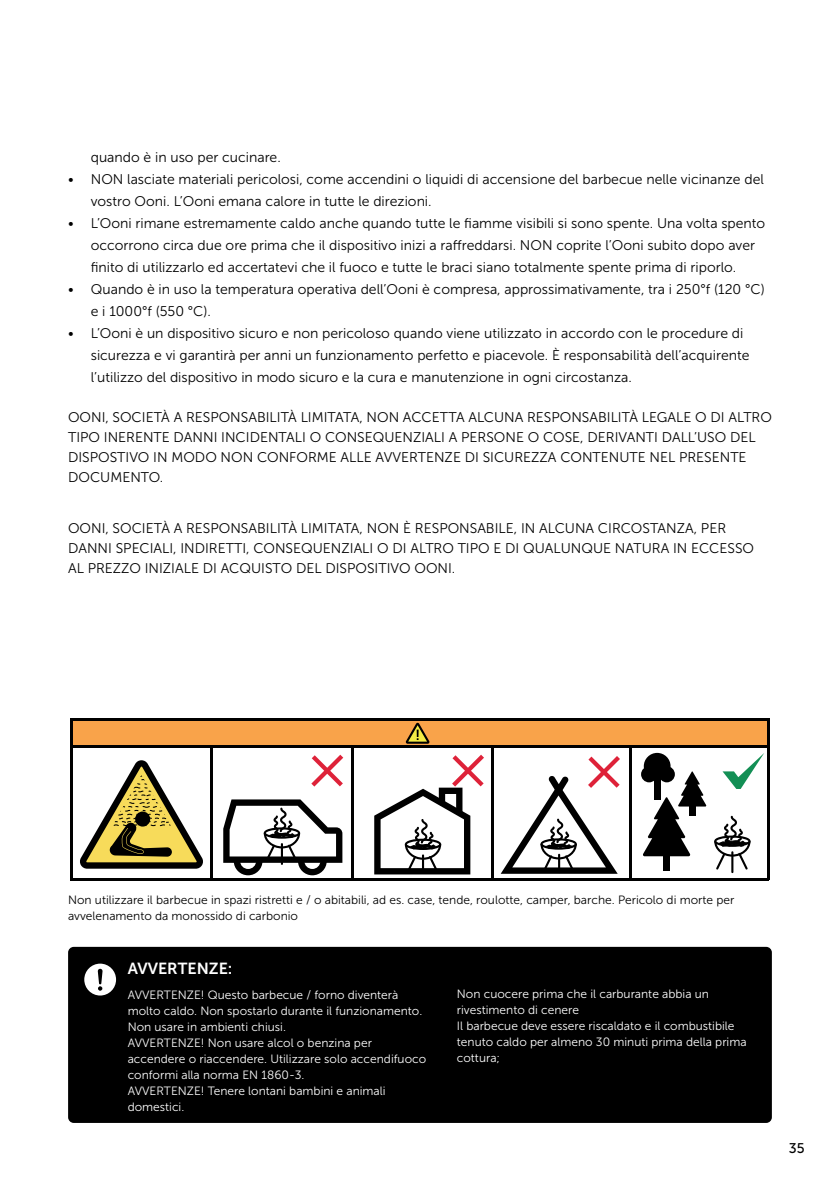
<style>
.page{position:relative;width:840px;height:1191px;background:#fff}
.page>*{position:absolute;margin:0;border:0;box-sizing:border-box;transform-origin:0 0}
.t1{font:16px "Museo Sans 700";color:#fff}
.t2{font:14px/22px "Museo Sans 300";color:#000}
.t3{font:14px "Museo Sans 500";color:#000}
.t4{font:12px/16px "Museo Sans 300";color:#fff}
.t5{font:12px/16px "Museo Sans 300";color:#000}
</style>
<div class="page">
<div style="left:68px;top:947px;width:703px;height:176px;background:#000;border-radius:6px"></div>
<svg style="left:84px;top:963px;width:32px;height:32px"></svg>
<div style="left:71px;top:719px;width:696px;height:28px;background:#f9a34a"></div>
<hr style="left:71px;top:746px;width:697px;height:2px;background:#000">
<hr style="left:71px;top:718px;width:697px;height:2px;background:#000">
<hr style="left:210px;top:747px;width:2px;height:133px;background:#000">
<hr style="left:351px;top:747px;width:2px;height:133px;background:#000">
<hr style="left:491px;top:747px;width:2px;height:133px;background:#000">
<hr style="left:70px;top:718px;width:2px;height:162px;background:#000">
<hr style="left:629px;top:747px;width:2px;height:133px;background:#000">
<hr style="left:767px;top:718px;width:2px;height:162px;background:#000">
<hr style="left:70px;top:879px;width:698px;height:2px;background:#000">
<svg style="left:405px;top:723px;width:24px;height:20px"></svg>
<svg style="left:311px;top:754px;width:32px;height:32px"></svg>
<svg style="left:374px;top:754px;width:109px;height:120px"></svg>
<svg style="left:223px;top:799px;width:119px;height:76px"></svg>
<svg style="left:80px;top:760px;width:123px;height:108px"></svg>
<svg style="left:501px;top:756px;width:118px;height:117px"></svg>
<div style="left:643px;top:753px;width:27px;height:26px;background:#000;border-radius:50%"></div>
<svg style="left:640px;top:766px;width:16px;height:16px"></svg>
<div style="left:658px;top:766px;width:16px;height:16px;background:#000;border-radius:50%"></div>
<div style="left:663px;top:845px;width:6px;height:26px;background:#000"></div>
<svg style="left:642px;top:771px;width:64px;height:85px"></svg>
<div style="left:688px;top:800px;width:7px;height:15px;background:#000"></div>
<svg style="left:722px;top:754px;width:41px;height:35px"></svg>
<hr style="left:731px;top:851px;width:2px;height:22px;background:#000">
<svg style="left:714px;top:816px;width:36px;height:53px"></svg>
<p class="t2" style="left:91px;top:146px;width:191px">quando è in uso per cucinare.</p>
<p class="t2" style="left:91px;top:168px;width:674px;text-indent:-23px">• NON lasciate materiali pericolosi, come accendini o liquidi di accensione del barbecue nelle vicinanze del vostro Ooni. L’Ooni emana calore in tutte le direzioni.</p>
<p class="t2" style="left:91px;top:212px;width:675px;text-indent:-23px">• L’Ooni rimane estremamente caldo anche quando tutte le fiamme visibili si sono spente. Una volta spento occorrono circa due ore prima che il dispositivo inizi a raffreddarsi. NON coprite l’Ooni subito dopo aver finito di utilizzarlo ed accertatevi che il fuoco e tutte le braci siano totalmente spente prima di riporlo.</p>
<p class="t2" style="left:91px;top:278px;width:675px;text-indent:-23px">• Quando è in uso la temperatura operativa dell’Ooni è compresa, approssimativamente, tra i 250°f (120 °C) e i 1000°f (550 °C).</p>
<p class="t2" style="left:91px;top:322px;width:660px;text-indent:-23px">• L’Ooni è un dispositivo sicuro e non pericoloso quando viene utilizzato in accordo con le procedure di sicurezza e vi garantirà per anni un funzionamento perfetto e piacevole. È responsabilità dell’acquirente l’utilizzo del dispositivo in modo sicuro e la cura e manutenzione in ogni circostanza.</p>
<p class="t2" style="left:68px;top:407px;width:705px;line-height:20px">OONI, SOCIETÀ A RESPONSABILITÀ LIMITATA, NON ACCETTA ALCUNA RESPONSABILITÀ LEGALE O DI ALTRO TIPO INERENTE DANNI INCIDENTALI O CONSEQUENZIALI A PERSONE O COSE, DERIVANTI DALL’USO DEL DISPOSTIVO IN MODO NON CONFORME ALLE AVVERTENZE DI SICUREZZA CONTENUTE NEL PRESENTE DOCUMENTO.</p>
<p class="t2" style="left:68px;top:518px;width:687px;line-height:20px">OONI, SOCIETÀ A RESPONSABILITÀ LIMITATA, NON È RESPONSABILE, IN ALCUNA CIRCOSTANZA, PER<br>DANNI SPECIALI, INDIRETTI, CONSEQUENZIALI O DI ALTRO TIPO E DI QUALUNQUE NATURA IN ECCESSO<br>AL PREZZO INIZIALE DI ACQUISTO DEL DISPOSITIVO OONI.</p>
<p class="t5" style="left:68px;top:891px;width:667px">Non utilizzare il barbecue in spazi ristretti e / o abitabili, ad es. case, tende, roulotte, camper, barche. Pericolo di morte per avvelenamento da monossido di carbonio</p>
<p class="t1" style="left:128px;top:960px;width:106px">AVVERTENZE:</p>
<p class="t4" style="left:128px;top:986px;width:300px">AVVERTENZE! Questo barbecue / forno diventerà molto caldo. Non spostarlo durante il funzionamento.<br>Non usare in ambienti chiusi.<br>AVVERTENZE! Non usare alcol o benzina per accendere o riaccendere. Utilizzare solo accendifuoco conformi alla norma EN 1860-3.<br>AVVERTENZE! Tenere lontani bambini e animali domestici.</p>
<p class="t4" style="left:456px;top:986px;width:291px">Non cuocere prima che il carburante abbia un rivestimento di cenere<br>Il barbecue deve essere riscaldato e il combustibile tenuto caldo per almeno 30 minuti prima della prima cottura;</p>
<p class="t3" style="left:788px;top:1140px;width:17px">35</p>
</div>
